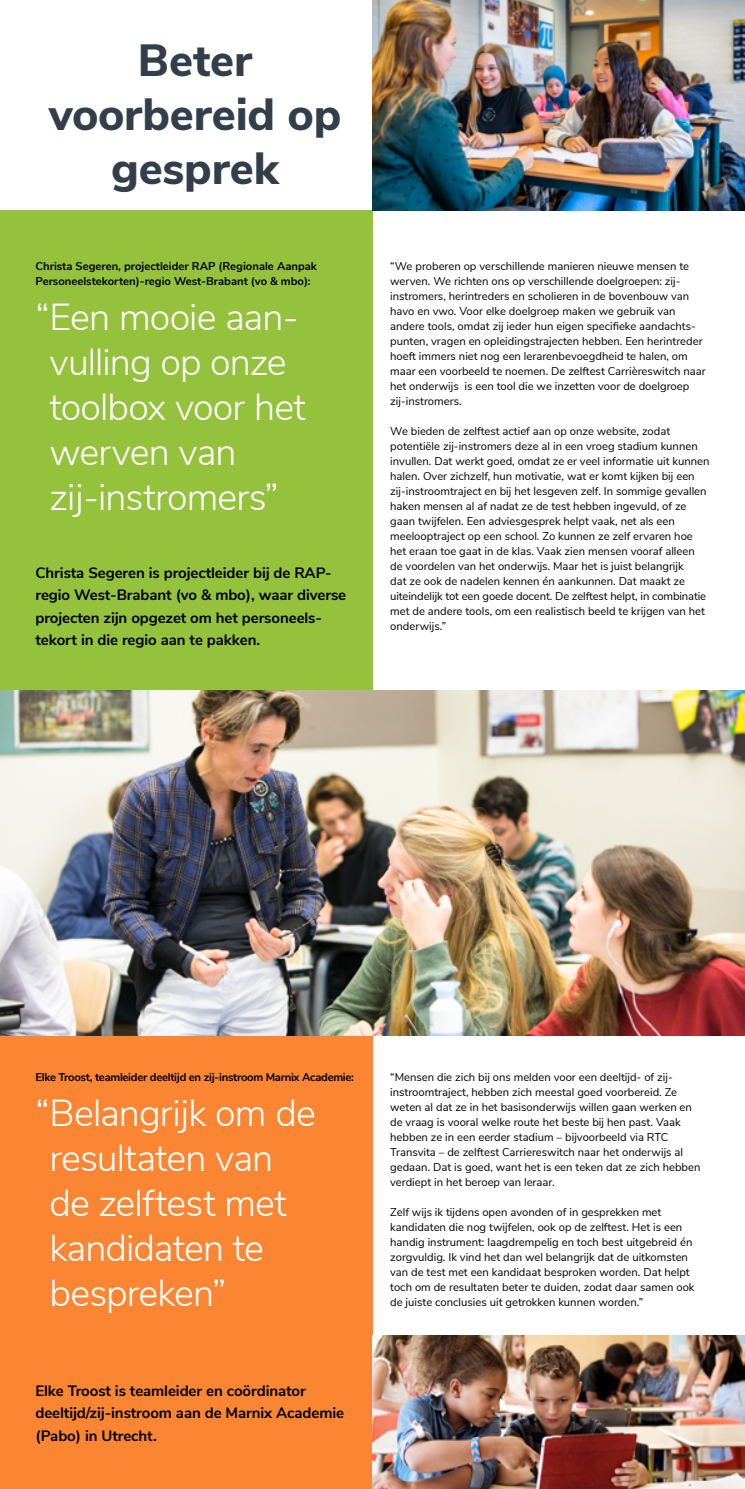
<style>
.page{position:relative;width:745px;height:1489px;background:#fff}
.page>*{position:absolute;margin:0;border:0;box-sizing:border-box;transform-origin:0 0}
.Heading_groot{font:800 45px/54px "Nunito Sans";letter-spacing:-.005em;color:#323f4b;text-align:center}
.Sub_heading{font:300 37.5px/45px "Nunito Sans";letter-spacing:-.02em;color:#fff}
.Inleiding{font:700 15px/22.5px "Nunito Sans";letter-spacing:-.005em;color:#000}
.BODY{font:11.25px/15px "Nunito Sans";color:#000}
.Alinea_kopje{font:700 11.25px/15px "Nunito Sans";color:#000}
.Alinea_kopje-2{font:700 11.25px "Nunito Sans";letter-spacing:-.025em;color:#000}
</style>
<div class="page">
<div style="left:0;top:210px;width:372px;height:480px;background:#94c23d"></div>
<div style="left:0;top:1035px;width:372px;height:453px;background:#fa8634"></div>
<img style="left:372px;top:0;width:372px;height:210px">
<img style="left:372px;top:1335px;width:372px;height:153px">
<img style="left:0;top:690px;width:744px;height:345px">
<p class="Heading_groot" style="left:49px;top:30px;width:294px">Beter voorbereid op gesprek</p>
<p class="Alinea_kopje" style="left:35px;top:258px;width:283px">Christa Segeren, projectleider RAP (Regionale Aanpak<br>Personeelstekorten)-regio West-Brabant (vo &amp; mbo):</p>
<p class="Sub_heading" style="left:49px;top:292px;width:258px;text-indent:-14px">“Een mooie aan&shy;vulling op onze toolbox voor het werven van zij-instromers”</p>
<p class="Inleiding" style="left:35px;top:560px;width:312px">Christa Segeren is projectleider bij de RAP&shy;regio West-Brabant (vo &amp; mbo), waar diverse projecten zijn opgezet om het personeels&shy;tekort in die regio aan te pakken.</p>
<p class="BODY" style="left:390px;top:258px;width:317px">“We proberen op verschillende manieren nieuwe mensen te werven. We richten ons op verschillende doelgroepen: zij&shy;instromers, herintreders en scholieren in de bovenbouw van havo en vwo. Voor elke doelgroep maken we gebruik van andere tools, omdat zij ieder hun eigen specifieke aandachts&shy;punten, vragen en opleidingstrajecten hebben. Een herintreder hoeft immers niet nog een lerarenbevoegdheid te halen, om maar een voorbeeld te noemen. De zelftest Carrièreswitch naar het onderwijs is een tool die we inzetten voor de doelgroep zij-instromers.</p>
<p class="BODY" style="left:390px;top:423px;width:320px">We bieden de zelftest actief aan op onze website, zodat potentiële zij-instromers deze al in een vroeg stadium kunnen invullen. Dat werkt goed, omdat ze er veel informatie uit kunnen halen. Over zichzelf, hun motivatie, wat er komt kijken bij een zij-instroomtraject en bij het lesgeven zelf. In sommige gevallen haken mensen al af nadat ze de test hebben ingevuld, of ze gaan twijfelen. Een adviesgesprek helpt vaak, net als een meelooptraject op een school. Zo kunnen ze zelf ervaren hoe het eraan toe gaat in de klas. Vaak zien mensen vooraf alleen de voordelen van het onderwijs. Maar het is juist belangrijk<br>dat ze ook de nadelen kennen én aankunnen. Dat maakt ze uiteindelijk tot een goede docent. De zelftest helpt, in combinatie met de andere tools, om een realistisch beeld te krijgen van het onderwijs.”</p>
<p class="Alinea_kopje-2" style="left:35px;top:1068px;width:320px">Elke Troost, teamleider deeltijd en zij-instroom Marnix Academie:</p>
<p class="Sub_heading" style="left:49px;top:1087px;width:268px;text-indent:-14px">“Belangrijk om de resultaten van de zelftest met kandidaten te bespreken”</p>
<p class="Inleiding" style="left:35px;top:1378px;width:310px">Elke Troost is teamleider en coördinator deeltijd/zij-instroom aan de Marnix Academie (Pabo) in Utrecht.</p>
<p class="BODY" style="left:390px;top:1068px;width:311px">“Mensen die zich bij ons melden voor een deeltijd- of zij&shy;instroomtraject, hebben zich meestal goed voorbereid. Ze weten al dat ze in het basisonderwijs willen gaan werken en de vraag is vooral welke route het beste bij hen past. Vaak hebben ze in een eerder stadium – bijvoorbeeld via RTC Transvita – de zelftest Carriereswitch naar het onderwijs al gedaan. Dat is goed, want het is een teken dat ze zich hebben verdiept in het beroep van leraar.</p>
<p class="BODY" style="left:390px;top:1203px;width:305px">Zelf wijs ik tijdens open avonden of in gesprekken met kandidaten die nog twijfelen, ook op de zelftest. Het is een handig instrument: laagdrempelig en toch best uitgebreid én zorgvuldig. Ik vind het dan wel belangrijk dat de uitkomsten van de test met een kandidaat besproken worden. Dat helpt toch om de resultaten beter te duiden, zodat daar samen ook de juiste conclusies uit getrokken kunnen worden.”</p>
</div>
